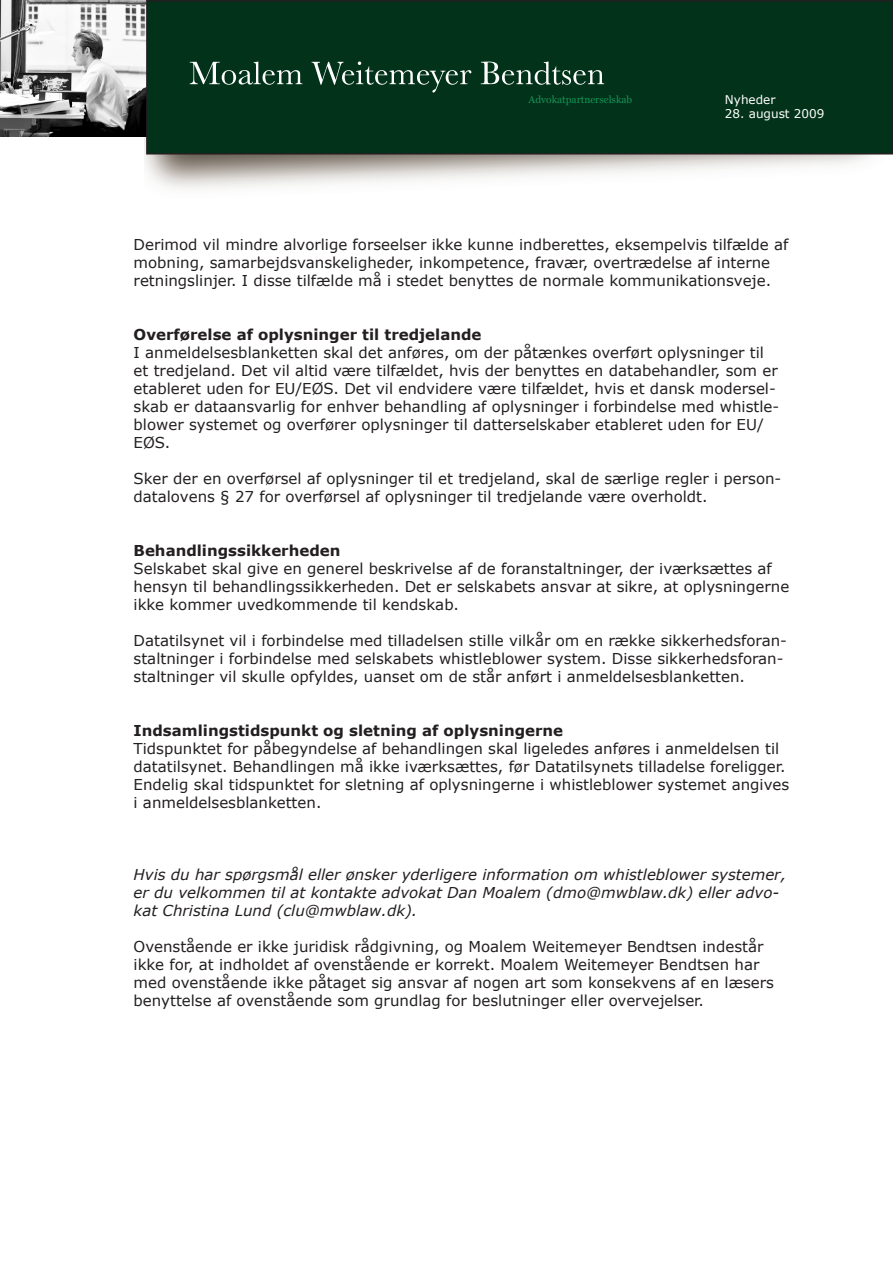
<style>
.page{position:relative;width:893px;height:1263px;background:#fff}
.page>*{position:absolute;margin:0;border:0;box-sizing:border-box;transform-origin:0 0}
.t1{font:15px/18px "Verdana";color:#231f20}
.t2{font:italic 15px/18px "Verdana";color:#231f20}
.t3{font:700 15px "Verdana";color:#231f20}
.t4{font:12px "Verdana";color:#fff}
.t5{font:10.2px "Georgia";color:#169459}
</style>
<div class="page">
<img style="left:144px;top:136px;width:749px;height:53px">
<img style="left:0;top:0;width:146px;height:136px">
<div style="left:147px;top:1px;width:745px;height:153px;background:#023219"></div>
<div style="left:146px;top:0;width:747px;height:154px;border:2px solid #231f20"></div>
<svg style="left:190px;top:62px;width:112px;height:23px"></svg>
<svg style="left:312px;top:62px;width:159px;height:30px"></svg>
<svg style="left:481px;top:62px;width:123px;height:23px"></svg>
<p class="t5" style="left:529px;top:93px;width:105px">Advokatpartnerselskab</p>
<p class="t4" style="left:725px;top:92px;width:52px">Nyheder</p>
<p class="t4" style="left:725px;top:106px;width:101px">28. august 2009</p>
<p class="t1" style="left:134px;top:235px;width:656px">Derimod vil mindre alvorlige forseelser ikke kunne indberettes, eksempelvis tilfælde af mobning, samarbejdsvanskeligheder, inkompetence, fravær, overtrædelse af interne retningslinjer. I disse tilfælde må i stedet benyttes de normale kommunikationsveje.</p>
<p class="t3" style="left:134px;top:325px;width:349px">Overførelse af oplysninger til tredjelande</p>
<p class="t1" style="left:134px;top:343px;width:647px">I anmeldelsesblanketten skal det anføres, om der påtænkes overført oplysninger til et tredjeland. Det vil altid være tilfældet, hvis der benyttes en databehandler, som er etableret uden for EU/EØS. Det vil endvidere være tilfældet, hvis et dansk modersel&shy;skab er dataansvarlig for enhver behandling af oplysninger i forbindelse med whistle&shy;blower systemet og overfører oplysninger til datterselskaber etableret uden for EU/ EØS.</p>
<p class="t1" style="left:134px;top:469px;width:649px">Sker der en overførsel af oplysninger til et tredjeland, skal de særlige regler i person&shy;datalovens § 27 for overførsel af oplysninger til tredjelande være overholdt.</p>
<p class="t3" style="left:134px;top:541px;width:208px">Behandlingssikkerheden</p>
<p class="t1" style="left:134px;top:559px;width:657px">Selskabet skal give en generel beskrivelse af de foranstaltninger, der iværksættes af hensyn til behandlingssikkerheden. Det er selskabets ansvar at sikre, at oplysningerne ikke kommer uvedkommende til kendskab.</p>
<p class="t1" style="left:134px;top:631px;width:655px">Datatilsynet vil i forbindelse med tilladelsen stille vilkår om en række sikkerhedsforan&shy;staltninger i forbindelse med selskabets whistleblower system. Disse sikkerhedsforan&shy;staltninger vil skulle opfyldes, uanset om de står anført i anmeldelsesblanketten.</p>
<p class="t3" style="left:134px;top:721px;width:431px">Indsamlingstidspunkt og sletning af oplysningerne</p>
<p class="t1" style="left:134px;top:739px;width:657px">Tidspunktet for påbegyndelse af behandlingen skal ligeledes anføres i anmeldelsen til datatilsynet. Behandlingen må ikke iværksættes, før Datatilsynets tilladelse foreligger.<br>Endelig skal tidspunktet for sletning af oplysningerne i whistleblower systemet angives i anmeldelsesblanketten.</p>
<p class="t2" style="left:134px;top:865px;width:654px">Hvis du har spørgsmål eller ønsker yderligere information om whistleblower systemer, er du velkommen til at kontakte advokat Dan Moalem (dmo@mwblaw.dk) eller advo&shy;kat Christina Lund (clu@mwblaw.dk).</p>
<p class="t1" style="left:134px;top:937px;width:642px">Ovenstående er ikke juridisk rådgivning, og Moalem Weitemeyer Bendtsen indestår ikke for, at indholdet af ovenstående er korrekt. Moalem Weitemeyer Bendtsen har med ovenstående ikke påtaget sig ansvar af nogen art som konsekvens af en læsers benyttelse af ovenstående som grundlag for beslutninger eller overvejelser.</p>
</div>
